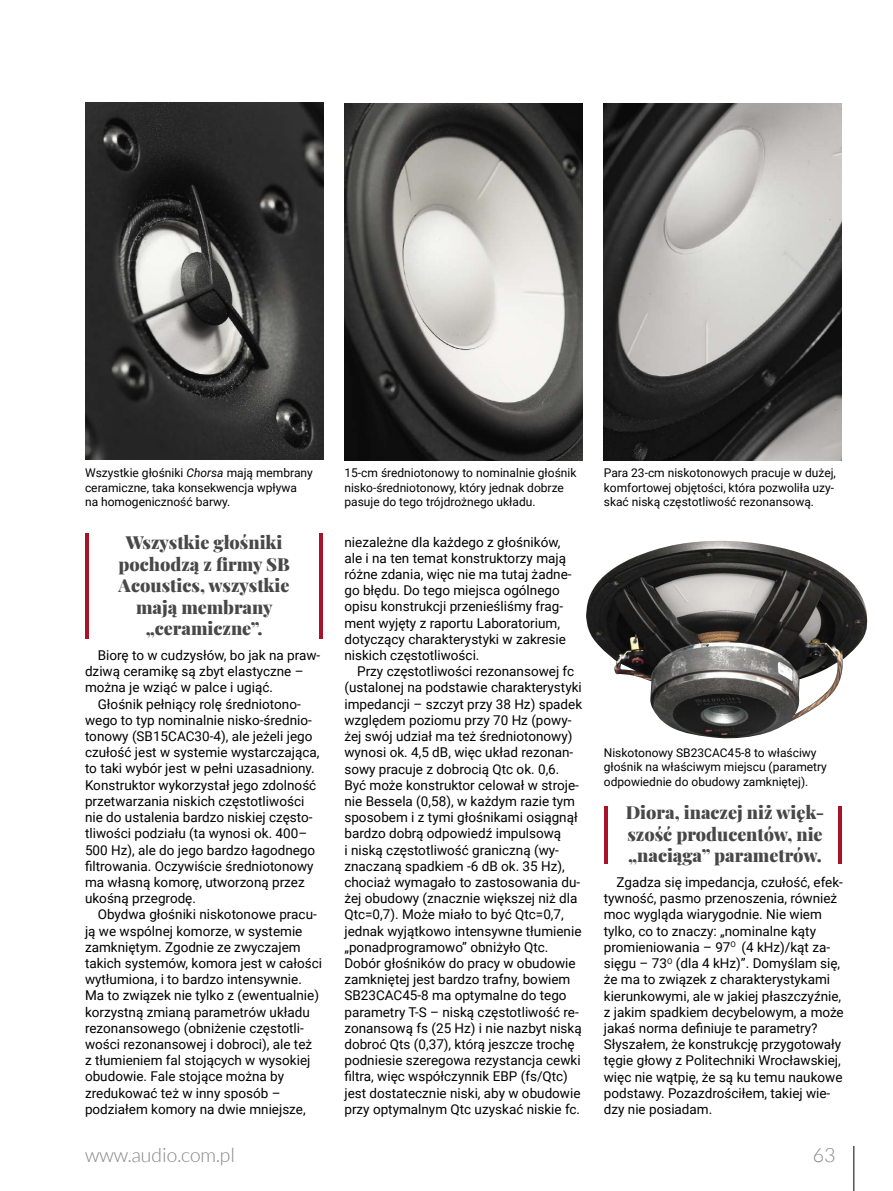
<style>
.page{position:relative;width:893px;height:1191px;background:#fff}
.page>*{position:absolute;margin:0;border:0;box-sizing:border-box;transform-origin:0 0}
.t1{font:300 19.5px "Lato";color:#858585}
.t2{font:900 18px/21.6px "Playfair Display";color:#484848;text-align:center}
.t3{font:13.5px/16.2px "Roboto";color:#000}
.t4{font:12px/14.4px "Roboto";color:#000}
.s1{font-style:italic}
</style>
<div class="page">
<hr style="left:854px;top:1145px;width:1px;height:46px;background:#000">
<hr style="left:85px;top:533px;width:4px;height:105px;background:#a9132a">
<hr style="left:319px;top:533px;width:4px;height:105px;background:#a9132a">
<hr style="left:604px;top:806px;width:4px;height:58px;background:#a9132a">
<hr style="left:838px;top:806px;width:4px;height:58px;background:#a9132a">
<img style="left:586px;top:541px;width:282px;height:198px">
<img style="left:85px;top:102px;width:238px;height:357px">
<img style="left:344px;top:103px;width:239px;height:358px">
<img style="left:604px;top:103px;width:238px;height:358px">
<p class="t4" style="left:85px;top:465px;width:229px">Wszystkie głośniki <span class="s1">Chorsa</span> mają membrany ceramiczne, taka konsekwencja wpływa na homogeniczność barwy.</p>
<p class="t4" style="left:344px;top:465px;width:234px">15-cm średniotonowy to nominalnie głośnik nisko-średniotonowy, który jednak dobrze pasuje do tego trójdrożnego układu.</p>
<p class="t4" style="left:604px;top:465px;width:234px">Para 23-cm niskotonowych pracuje w dużej, komfortowej objętości, która pozwoliła uzy&shy;skać niską częstotliwość rezonansową.</p>
<h2 class="t2" style="left:118px;top:530px;width:173px">Wszystkie głośniki pochodzą z firmy SB<br>Acoustics, wszystkie mają membrany „ceramiczne”.</h2>
<p class="t3" style="left:85px;top:646px;width:237px;text-indent:13px">Biorę to w cudzysłów, bo jak na praw&shy;dziwą ceramikę są zbyt elastyczne – można je wziąć w palce i ugiąć.</p>
<p class="t3" style="left:85px;top:695px;width:236px;text-indent:13px">Głośnik pełniący rolę średniotono&shy;wego to typ nominalnie nisko-średnio&shy;tonowy (SB15CAC30-4), ale jeżeli jego czułość jest w systemie wystarczająca, to taki wybór jest w pełni uzasadniony.<br>Konstruktor wykorzystał jego zdolność przetwarzania niskich częstotliwości nie do ustalenia bardzo niskiej często&shy;tliwości podziału (ta wynosi ok. 400– 500 Hz), ale do jego bardzo łagodnego filtrowania. Oczywiście średniotonowy ma własną komorę, utworzoną przez ukośną przegrodę.</p>
<p class="t3" style="left:85px;top:906px;width:239px;text-indent:13px">Obydwa głośniki niskotonowe pracu&shy;ją we wspólnej komorze, w systemie zamkniętym. Zgodnie ze zwyczajem takich systemów, komora jest w całości wytłumiona, i to bardzo intensywnie.<br>Ma to związek nie tylko z (ewentualnie) korzystną zmianą parametrów układu rezonansowego (obniżenie częstotli&shy;wości rezonansowej i dobroci), ale też z tłumieniem fal stojących w wysokiej obudowie. Fale stojące można by zredukować też w inny sposób – podziałem komory na dwie mniejsze,</p>
<p class="t3" style="left:344px;top:533px;width:229px">niezależne dla każdego z głośników, ale i na ten temat konstruktorzy mają różne zdania, więc nie ma tutaj żadne&shy;go błędu. Do tego miejsca ogólnego opisu konstrukcji przenieśliśmy frag&shy;ment wyjęty z raportu Laboratorium, dotyczący charakterystyki w zakresie niskich częstotliwości.</p>
<p class="t3" style="left:344px;top:663px;width:239px;text-indent:13px">Przy częstotliwości rezonansowej fc (ustalonej na podstawie charakterystyki impedancji – szczyt przy 38 Hz) spadek względem poziomu przy 70 Hz (powy&shy;żej swój udział ma też średniotonowy) wynosi ok. 4,5 dB, więc układ rezonan&shy;sowy pracuje z dobrocią Qtc ok. 0,6.<br>Być może konstruktor celował w stroje&shy;nie Bessela (0,58), w każdym razie tym sposobem i z tymi głośnikami osiągnął bardzo dobrą odpowiedź impulsową<br>i niską częstotliwość graniczną (wy&shy;znaczaną spadkiem -6 dB ok. 35 Hz), chociaż wymagało to zastosowania du&shy;żej obudowy (znacznie większej niż dla Qtc=0,7). Może miało to być Qtc=0,7, jednak wyjątkowo intensywne tłumienie „ponadprogramowo” obniżyło Qtc.<br>Dobór głośników do pracy w obudowie zamkniętej jest bardzo trafny, bowiem SB23CAC45-8 ma optymalne do tego parametry T-S – niską częstotliwość re&shy;zonansową fs (25 Hz) i nie nazbyt niską dobroć Qts (0,37), którą jeszcze trochę podniesie szeregowa rezystancja cewki filtra, więc współczynnik EBP (fs/Qtc) jest dostatecznie niski, aby w obudowie przy optymalnym Qtc uzyskać niskie fc.</p>
<p class="t4" style="left:604px;top:745px;width:225px">Niskotonowy SB23CAC45-8 to właściwy głośnik na właściwym miejscu (parametry odpowiednie do obudowy zamkniętej).</p>
<h2 class="t2" style="left:626px;top:800px;width:200px;text-align:justify">Diora, inaczej niż więk&shy;szość producentów, nie „naciąga” parametrów.</h2>
<p class="t3" style="left:604px;top:873px;width:241px;text-indent:13px">Zgadza się impedancja, czułość, efek&shy;tywność, pasmo przenoszenia, również moc wygląda wiarygodnie. Nie wiem tylko, co to znaczy: „nominalne kąty promieniowania – 97<sup>O</sup> (4 kHz)/kąt za&shy;sięgu – 73<sup>O</sup> (dla 4 kHz)”. Domyślam się, że ma to związek z charakterystykami kierunkowymi, ale w jakiej płaszczyźnie, z jakim spadkiem decybelowym, a może jakaś norma definiuje te parametry?<br>Słyszałem, że konstrukcję przygotowały tęgie głowy z Politechniki Wrocławskiej, więc nie wątpię, że są ku temu naukowe podstawy. Pozazdrościłem, takiej wie&shy;dzy nie posiadam.</p>
<h1 class="t1" style="left:85px;top:1144px;width:151px">www.audio.com.pl</h1>
<h1 class="t1" style="left:813px;top:1144px;width:24px">63</h1>
</div>
